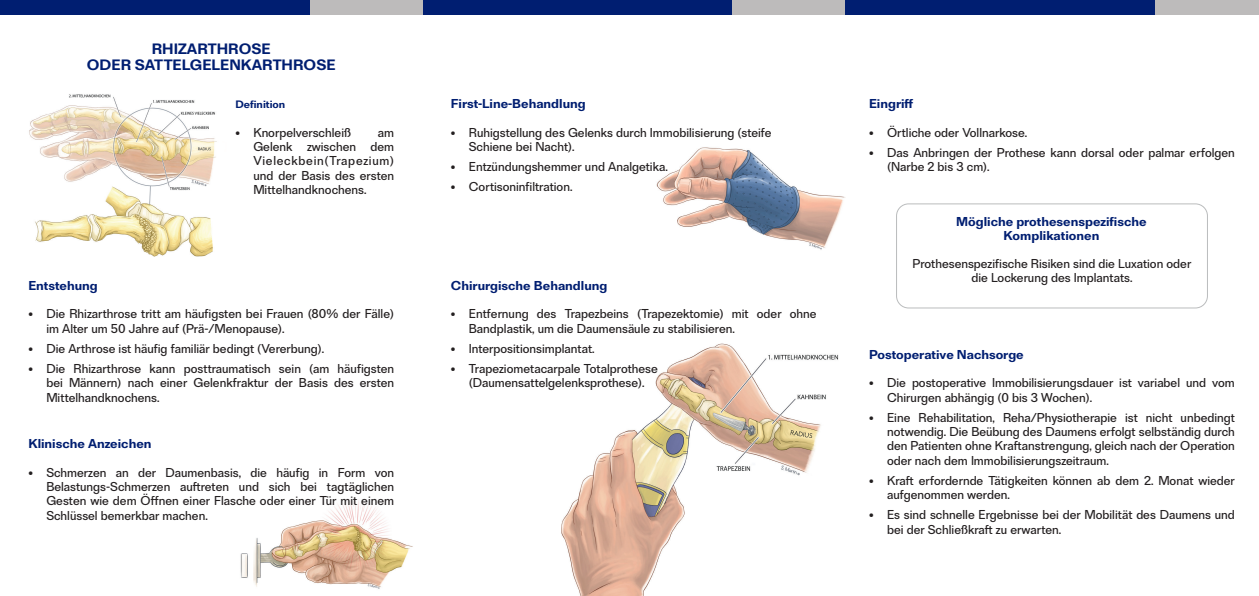
<style>
.page{position:relative;width:1259px;height:596px;background:#fff}
.page>*{position:absolute;margin:0;border:0;box-sizing:border-box;transform-origin:0 0}
.t1{font:700 14px "Brut Grotesque";color:#001e71}
.t2{font:12px/14.4px "Brut Grotesque";color:#231f20}
.t3{font:700 12px/14.4px "Brut Grotesque";color:#001e71;text-align:center}
.t4{font:700 10px "Brut Grotesque";color:#001e71}
</style>
<div class="page">
<img style="left:29px;top:94px;width:188px;height:163px">
<img style="left:240px;top:500px;width:173px;height:89px">
<div style="left:731px;top:0;width:114px;height:14px;background:#bdbbbb"></div>
<div style="left:422px;top:0;width:309px;height:14px;background:#001e71"></div>
<div style="left:309px;top:0;width:113px;height:14px;background:#bdbbbb"></div>
<div style="left:0;top:0;width:309px;height:14px;background:#001e71"></div>
<div style="left:1154px;top:0;width:105px;height:14px;background:#bdbbbb"></div>
<div style="left:845px;top:0;width:309px;height:14px;background:#001e71"></div>
<img style="left:656px;top:147px;width:189px;height:103px">
<img style="left:561px;top:343px;width:278px;height:252px">
<div style="left:896px;top:203px;width:312px;height:105px;border:1px solid #babcbd;border-radius:12px"></div>
<p class="t1" style="left:152px;top:39px;width:120px">RHIZARTHROSE</p>
<p class="t1" style="left:87px;top:56px;width:250px">ODER SATTELGELENKARTHROSE</p>
<p class="t4" style="left:235px;top:98px;width:51px">Definition</p>
<p class="t2" style="left:235px;top:125px;width:117px">• Knorpelverschleiß</p>
<p class="t2" style="left:253px;top:125px;width:142px;text-align:justify;text-indent:125px">am Gelenk zwischen dem Vieleckbein(Trapezium) und der Basis des ersten Mittelhandknochens.</p>
<p class="t3" style="left:28px;top:278px;width:71px">Entstehung</p>
<p class="t2" style="left:46px;top:306px;width:349px;text-indent:-18px">• Die Rhizarthrose tritt am häufigsten bei Frauen (80% der Fälle) im Alter um 50 Jahre auf (Prä-/Menopause).</p>
<p class="t2" style="left:28px;top:341px;width:297px">• Die Arthrose ist häufig familiär bedingt (Vererbung).</p>
<p class="t2" style="left:46px;top:361px;width:349px;text-align:justify;text-indent:-18px">• Die Rhizarthrose kann posttraumatisch sein (am häufigsten bei Männern) nach einer Gelenkfraktur der Basis des ersten Mittelhandknochens.</p>
<p class="t3" style="left:28px;top:436px;width:125px">Klinische Anzeichen</p>
<p class="t2" style="left:46px;top:464px;width:349px;text-align:justify;text-indent:-18px">• Schmerzen an der Daumenbasis, die häufig in Form von Belastungs-Schmerzen auftreten und sich bei tagtäglichen Gesten wie dem Öffnen einer Flasche oder einer Tür mit einem Schlüssel bemerkbar machen.</p>
<p class="t3" style="left:451px;top:96px;width:136px">First-Line-Behandlung</p>
<p class="t2" style="left:469px;top:125px;width:304px;text-indent:-18px">• Ruhigstellung des Gelenks durch Immobilisierung (steife<br>Schiene bei Nacht).</p>
<p class="t2" style="left:451px;top:159px;width:218px">• Entzündungshemmer und Analgetika.</p>
<p class="t2" style="left:451px;top:179px;width:123px">• Cortisoninfiltration.</p>
<p class="t3" style="left:451px;top:278px;width:158px">Chirurgische Behandlung</p>
<p class="t2" style="left:469px;top:306px;width:349px;text-indent:-18px">• Entfernung des Trapezbeins (Trapezektomie) mit oder ohne<br>Bandplastik, um die Daumensäule zu stabilisieren.</p>
<p class="t2" style="left:451px;top:341px;width:145px">• Interpositionsimplantat.</p>
<p class="t2" style="left:451px;top:361px;width:208px;text-align:center">• Trapeziometacarpale Totalprothese (Daumensattelgelenksprothese).</p>
<p class="t3" style="left:869px;top:96px;width:46px">Eingriff</p>
<p class="t2" style="left:869px;top:125px;width:159px">• Örtliche oder Vollnarkose.</p>
<p class="t2" style="left:887px;top:145px;width:349px;text-indent:-18px">• Das Anbringen der Prothese kann dorsal oder palmar erfolgen (Narbe 2 bis 3 cm).</p>
<p class="t3" style="left:956px;top:214px;width:192px">Mögliche prothesenspezifische<br>Komplikationen</p>
<p class="t2" style="left:912px;top:256px;width:280px;text-align:center">Prothesenspezifische Risiken sind die Luxation oder die Lockerung des Implantats.</p>
<p class="t3" style="left:869px;top:347px;width:156px">Postoperative Nachsorge</p>
<p class="t2" style="left:887px;top:375px;width:349px;text-indent:-18px">• Die postoperative Immobilisierungsdauer ist variabel und vom<br>Chirurgen abhängig (0 bis 3 Wochen).</p>
<p class="t2" style="left:887px;top:409px;width:349px;text-align:justify;text-indent:-18px">• Eine Rehabilitation, Reha/Physiotherapie ist nicht unbedingt notwendig. Die Beübung des Daumens erfolgt selbständig durch den Patienten ohne Kraftanstrengung, gleich nach der Operation oder nach dem Immobilisierungszeitraum.</p>
<p class="t2" style="left:887px;top:473px;width:349px;text-indent:-18px">• Kraft erfordernde Tätigkeiten können ab dem 2. Monat wieder aufgenommen werden.</p>
<p class="t2" style="left:887px;top:507px;width:349px;text-indent:-18px">• Es sind schnelle Ergebnisse bei der Mobilität des Daumens und bei der Schließkraft zu erwarten.</p>
</div>
